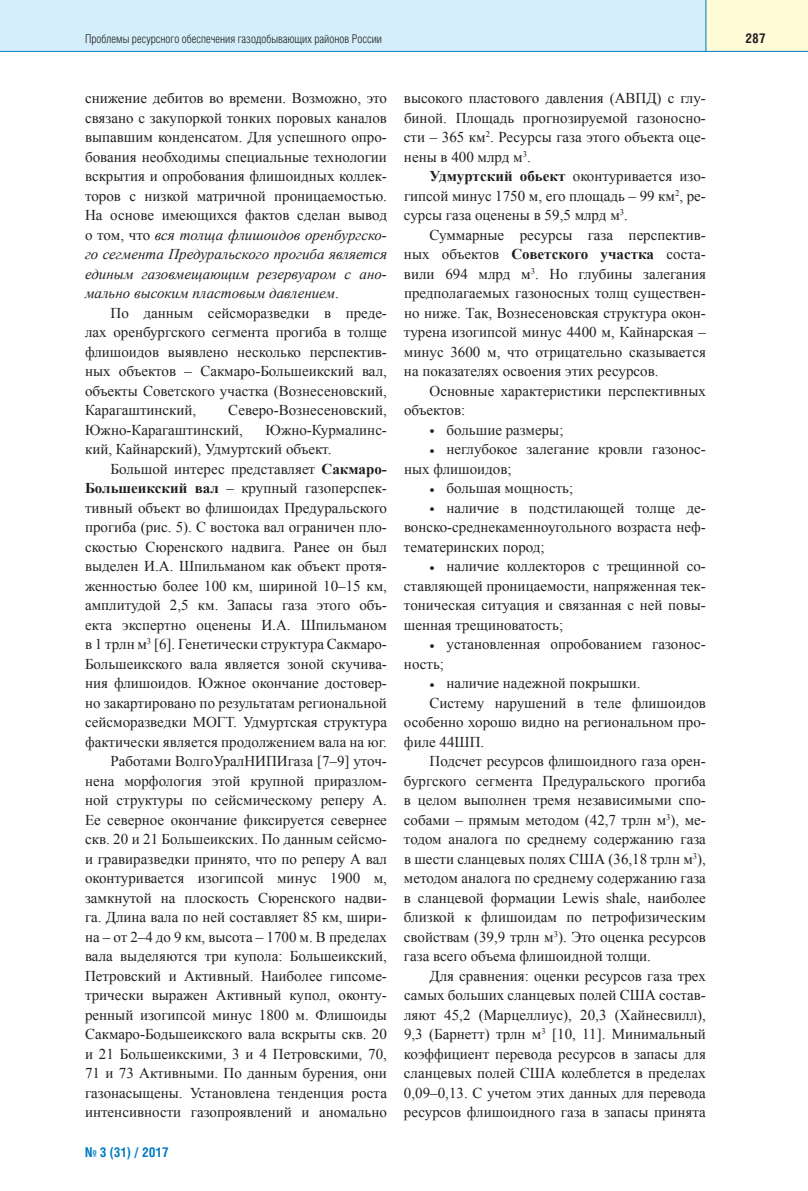
<style>
.page{position:relative;width:808px;height:1191px;background:#fff}
.page>*{position:absolute;margin:0;border:0;box-sizing:border-box;transform-origin:0 0}
.t1{font:15px/19.5px "Times New Roman";color:#231f20;text-align:justify}
.t2{font:700 13.5px "Helios Cond";color:#0079c2}
.t3{font:700 13.5px "Helios Cond";color:#231f20}
.t4{font:300 12px "Helios Cond";color:#231f20}
.s1{font-style:italic}
.s2{font-weight:700}
</style>
<div class="page">
<div style="left:0;top:0;width:706px;height:51px;background:#d4effb"></div>
<div style="left:706px;top:0;width:102px;height:51px;background:#fffbd6"></div>
<hr style="left:0;top:51px;width:808px;height:1px;background:#0079c2">
<hr style="left:705px;top:0;width:1px;height:51px;background:#0079c2">
<p class="t4" style="left:85px;top:34px;width:298px">Проблемы ресурсного обеспечения газодобывающих районов России</p>
<p class="t3" style="left:745px;top:33px;width:22px">287</p>
<p class="t1" style="left:85px;top:88px;width:303px">снижение дебитов во времени. Возможно, это связано с закупоркой тонких поровых каналов выпавшим конденсатом. Для успешного опро&shy;бования необходимы специальные технологии вскрытия и опробования флишоидных коллек&shy;торов с низкой матричной проницаемостью.<br>На основе имеющихся фактов сделан вывод о том, что <span class="s1">вся толща флишоидов оренбургско&shy;го сегмента Предуральского прогиба является единым газовмещающим резервуаром с ано&shy;мально высоким пластовым давлением</span>.</p>
<p class="t1" style="left:85px;top:303px;width:303px;text-indent:26px">По данным сейсморазведки в преде&shy;лах оренбургского сегмента прогиба в толще флишоидов выявлено несколько перспектив&shy;ных объектов – Сакмаро-Большеикский вал, объекты Советского участка (Вознесеновский, Карагаштинский,</p>
<p class="t1" style="left:85px;top:400px;width:303px;text-indent:143px">Северо-Вознесеновский,<br>Южно-Карагаштинский,</p>
<p class="t1" style="left:85px;top:420px;width:303px;text-indent:180px">Южно-Курмалинс&shy;кий, Кайнарский), Удмуртский объект.</p>
<p class="t1" style="left:85px;top:459px;width:303px;text-align:right">Большой интерес представляет <span class="s2">Сакмаро-Большеикский вал</span> – крупный газоперспек&shy;тивный объект во флишоидах Предуральского прогиба (рис. 5). С востока вал ограничен пло&shy;скостью Сюренского надвига. Ранее он был выделен И.А. Шпильманом как объект протя&shy;женностью более 100 км, шириной 10–15 км, амплитудой 2,5 км. Запасы газа этого объ&shy;екта экспертно оценены И.А. Шпильманом в 1 трлн м<sup>3</sup> [6]. Генетически структура Сакмаро-Большеикского вала является зоной скучива&shy;ния флишоидов. Южное окончание достовер&shy;но закартировано по результатам региональной сейсморазведки МОГТ. Удмуртская структура фактически является продолжением вала на юг.<br>Работами ВолгоУралНИПИгаза [7–9] уточ&shy;нена морфология этой крупной приразлом&shy;ной структуры по сейсмическому реперу А.<br>Ее северное окончание фиксируется севернее скв. 20 и 21 Большеикских. По данным сейсмо&shy;и гравиразведки принято, что по реперу А вал оконтуривается изогипсой минус 1900 м, замкнутой на плоскость Сюренского надви&shy;га. Длина вала по ней составляет 85 км, шири&shy;на – от 2–4 до 9 км, высота – 1700 м. В пределах вала выделяются три купола: Большеикский, Петровский и Активный. Наиболее гипсоме&shy;трически выражен Активный купол, оконту&shy;ренный изогипсой минус 1800 м. Флишоиды Сакмаро-Бодьшеикского вала вскрыты скв. 20 и 21 Большеикскими, 3 и 4 Петровскими, 70, 71 и 73 Активными. По данным бурения, они газонасыщены. Установлена тенденция роста интенсивности газопроявлений и аномально</p>
<p class="t2" style="left:85px;top:1147px;width:85px">№ 3 (31) / 2017</p>
<p class="t1" style="left:404px;top:88px;width:303px">высокого пластового давления (АВПД) с глу&shy;биной. Площадь прогнозируемой газоносно&shy;сти – 365 км<sup>2</sup>. Ресурсы газа этого объекта оце&shy;нены в 400 млрд м<sup>3</sup>.</p>
<p class="t1" style="left:404px;top:166px;width:303px;text-indent:26px"><span class="s2">Удмуртский обьект</span> оконтуривается изо&shy;гипсой минус 1750 м, его площадь – 99 км<sup>2</sup>, ре&shy;сурсы газа оценены в 59,5 млрд м<sup>3</sup>.</p>
<p class="t1" style="left:404px;top:225px;width:303px;text-indent:26px">Суммарные ресурсы газа перспектив&shy;ных объектов <span class="s2">Советского участка</span> соста&shy;вили 694 млрд м<sup>3</sup>. Но глубины залегания предполагаемых газоносных толщ существен&shy;но ниже. Так, Вознесеновская структура окон&shy;турена изогипсой минус 4400 м, Кайнарская – минус 3600 м, что отрицательно сказывается на показателях освоения этих ресурсов.</p>
<p class="t1" style="left:404px;top:381px;width:303px;text-indent:26px">Основные характеристики перспективных объектов:</p>
<p class="t1" style="left:429px;top:420px;width:136px">• большие размеры;</p>
<p class="t1" style="left:404px;top:439px;width:303px;text-indent:26px">• неглубокое залегание кровли газонос&shy;ных флишоидов;</p>
<p class="t1" style="left:429px;top:478px;width:145px">• большая мощность;</p>
<p class="t1" style="left:404px;top:498px;width:303px;text-indent:26px">• наличие в подстилающей толще де&shy;вонско-среднекаменноугольного возраста неф&shy;тематеринских пород;</p>
<p class="t1" style="left:404px;top:556px;width:303px;text-indent:26px">• наличие коллекторов с трещинной со&shy;ставляющей проницаемости, напряженная тек&shy;тоническая ситуация и связанная с ней повы&shy;шенная трещиноватость;</p>
<p class="t1" style="left:404px;top:634px;width:303px;text-indent:26px">• установленная опробованием газонос&shy;ность;</p>
<p class="t1" style="left:429px;top:673px;width:212px">• наличие надежной покрышки.</p>
<p class="t1" style="left:429px;top:693px;width:278px">Систему нарушений в теле флишоидов</p>
<p class="t1" style="left:404px;top:712px;width:303px">особенно хорошо видно на региональном про-</p>
<p class="t1" style="left:404px;top:732px;width:82px">филе 44ШП.</p>
<p class="t1" style="left:429px;top:751px;width:278px">Подсчет ресурсов флишоидного газа орен-</p>
<p class="t1" style="left:404px;top:771px;width:303px">бургского сегмента Предуральского прогиба</p>
<p class="t1" style="left:404px;top:790px;width:303px">в целом выполнен тремя независимыми спо-</p>
<p class="t1" style="left:404px;top:810px;width:303px">собами – прямым методом (42,7 трлн м<sup>3</sup>), ме-</p>
<p class="t1" style="left:404px;top:829px;width:303px">тодом аналога по среднему содержанию газа</p>
<p class="t1" style="left:404px;top:849px;width:303px">в шести сланцевых полях США (36,18 трлн м<sup>3</sup>),</p>
<p class="t1" style="left:404px;top:868px;width:303px">методом аналога по среднему содержанию газа</p>
<p class="t1" style="left:404px;top:888px;width:303px">в сланцевой формации Lewis shale, наиболее</p>
<p class="t1" style="left:404px;top:907px;width:303px">близкой к флишоидам по петрофизическим</p>
<p class="t1" style="left:404px;top:927px;width:303px">свойствам (39,9 трлн м<sup>3</sup>). Это оценка ресурсов</p>
<p class="t1" style="left:404px;top:946px;width:248px">газа всего объема флишоидной толщи.</p>
<p class="t1" style="left:429px;top:966px;width:278px">Для сравнения: оценки ресурсов газа трех</p>
<p class="t1" style="left:404px;top:985px;width:303px">самых больших сланцевых полей США состав-</p>
<p class="t1" style="left:404px;top:1005px;width:303px">ляют 45,2 (Марцеллиус), 20,3 (Хайнесвилл),</p>
<p class="t1" style="left:404px;top:1024px;width:303px">9,3 (Барнетт) трлн м<sup>3</sup> [10, 11]. Минимальный</p>
<p class="t1" style="left:404px;top:1044px;width:303px">коэффициент перевода ресурсов в запасы для</p>
<p class="t1" style="left:404px;top:1063px;width:303px">сланцевых полей США колеблется в пределах</p>
<p class="t1" style="left:404px;top:1083px;width:303px">0,09–0,13. С учетом этих данных для перевода</p>
<p class="t1" style="left:404px;top:1102px;width:303px">ресурсов флишоидного газа в запасы принята</p>
</div>
